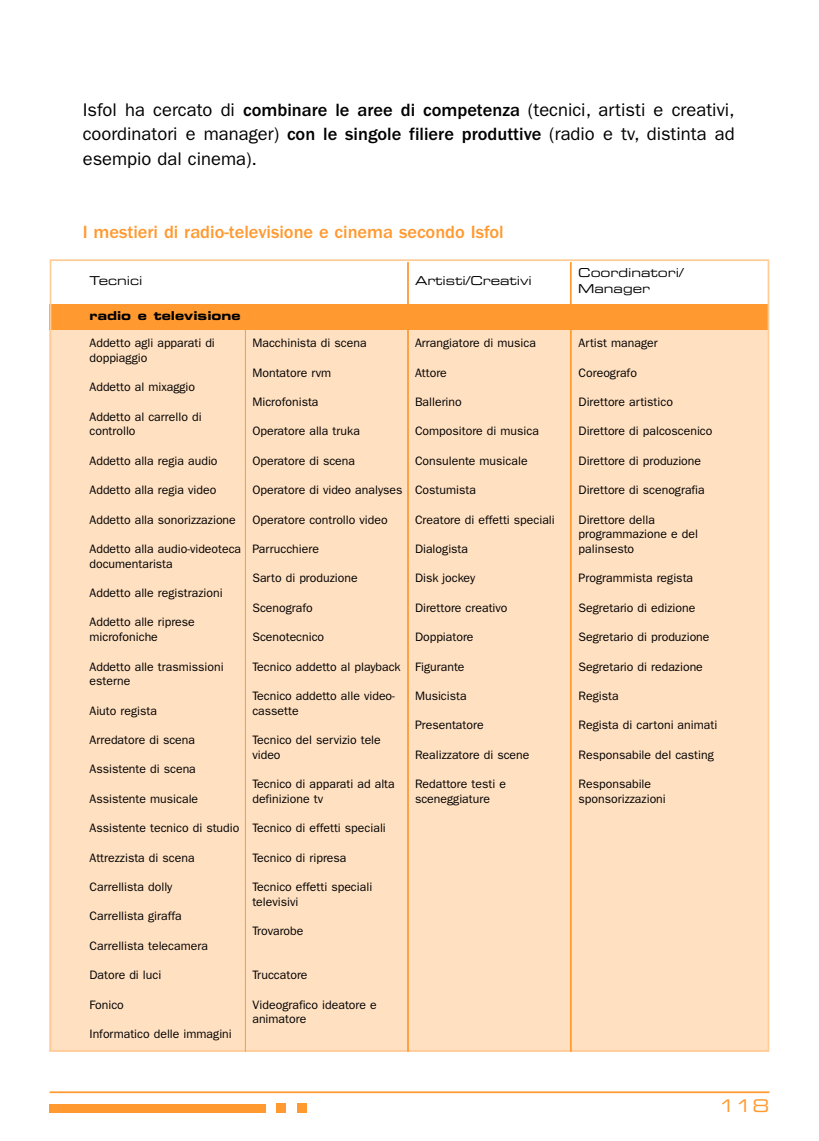
<style>
.page{position:relative;width:819px;height:1141px;background:#fff}
.page>*{position:absolute;margin:0;border:0;box-sizing:border-box;transform-origin:0 0}
.t1{font:18.38px/24.5px "ITC Franklin Gothic Std";color:#000;text-align:justify}
.t2{font:500 18.38px "ITC Franklin Gothic Std";color:#ff9930}
.t3{font:17.5px "Eurostile LT Std Ex 2";color:#ff9930}
.t4{font:12.25px/14.7px "ITC Franklin Gothic Std";color:#000}
.t5{font:12.25px/15.8px "Eurostile LT Std Ex 2";color:#000}
.t6{font:12.25px "Eurostile LT Std Bold Ex 2";color:#000}
.s1{font-weight:500}
</style>
<div class="page">
<hr style="left:50px;top:1091px;width:719px;height:2px;background:#ff9930">
<div style="left:50px;top:1104px;width:216px;height:8px;background:#ff9930"></div>
<div style="left:276px;top:1103px;width:10px;height:10px;background:#ff9930"></div>
<div style="left:297px;top:1103px;width:10px;height:10px;background:#ff9930"></div>
<div style="left:50px;top:304px;width:719px;height:748px;background:#ffe0c1"></div>
<div style="left:50px;top:304px;width:719px;height:25px;background:#ff9930"></div>
<hr style="left:407px;top:262px;width:2px;height:790px;background:#ff9930">
<hr style="left:245px;top:323px;width:1px;height:729px;background:#ff9930">
<hr style="left:570px;top:262px;width:1px;height:790px;background:#ff9930">
<h1 class="t1" style="left:83px;top:99px;width:653px">Isfol ha cercato di <span class="s1">combinare le aree di competenza</span> (tecnici, artisti e creativi, coordinatori e manager) <span class="s1">con le singole filiere produttive</span> (radio e tv, distinta ad esempio dal cinema).</h1>
<h1 class="t2" style="left:83px;top:226px;width:422px">I mestieri di radio-televisione e cinema secondo Isfol</h1>
<p class="t5" style="left:89px;top:274px;width:55px">Tecnici</p>
<p class="t5" style="left:415px;top:274px;width:118px">Artisti/Creativi</p>
<p class="t5" style="left:578px;top:266px;width:107px">Coordinatori/<br>Manager</p>
<p class="t6" style="left:89px;top:311px;width:153px">radio e televisione</p>
<p class="t4" style="left:89px;top:337px;width:127px">Addetto agli apparati di doppiaggio</p>
<p class="t4" style="left:89px;top:381px;width:107px">Addetto al mixaggio</p>
<p class="t4" style="left:89px;top:410px;width:114px">Addetto al carrello di controllo</p>
<p class="t4" style="left:89px;top:454px;width:130px">Addetto alla regia audio</p>
<p class="t4" style="left:89px;top:484px;width:128px">Addetto alla regia video</p>
<p class="t4" style="left:89px;top:513px;width:148px">Addetto alla sonorizzazione</p>
<p class="t4" style="left:89px;top:542px;width:153px">Addetto alla audio-videoteca documentarista</p>
<p class="t4" style="left:89px;top:586px;width:135px">Addetto alle registrazioni</p>
<p class="t4" style="left:89px;top:616px;width:107px">Addetto alle riprese microfoniche</p>
<p class="t4" style="left:89px;top:660px;width:136px">Addetto alle trasmissioni esterne</p>
<p class="t4" style="left:89px;top:704px;width:69px">Aiuto regista</p>
<p class="t4" style="left:89px;top:733px;width:107px">Arredatore di scena</p>
<p class="t4" style="left:89px;top:763px;width:108px">Assistente di scena</p>
<p class="t4" style="left:89px;top:792px;width:110px">Assistente musicale</p>
<p class="t4" style="left:89px;top:822px;width:151px">Assistente tecnico di studio</p>
<p class="t4" style="left:89px;top:851px;width:107px">Attrezzista di scena</p>
<p class="t4" style="left:89px;top:880px;width:84px">Carrellista dolly</p>
<p class="t4" style="left:89px;top:910px;width:94px">Carrellista giraffa</p>
<p class="t4" style="left:89px;top:939px;width:120px">Carrellista telecamera</p>
<p class="t4" style="left:89px;top:969px;width:73px">Datore di luci</p>
<p class="t4" style="left:89px;top:998px;width:36px">Fonico</p>
<p class="t4" style="left:89px;top:1027px;width:144px">Informatico delle immagini</p>
<p class="t4" style="left:252px;top:337px;width:116px">Macchinista di scena</p>
<p class="t4" style="left:252px;top:366px;width:80px">Montatore rvm</p>
<p class="t4" style="left:252px;top:395px;width:68px">Microfonista</p>
<p class="t4" style="left:252px;top:425px;width:109px">Operatore alla truka</p>
<p class="t4" style="left:252px;top:454px;width:104px">Operatore di scena</p>
<p class="t4" style="left:252px;top:484px;width:152px">Operatore di video analyses</p>
<p class="t4" style="left:252px;top:513px;width:137px">Operatore controllo video</p>
<p class="t4" style="left:252px;top:542px;width:68px">Parrucchiere</p>
<p class="t4" style="left:252px;top:572px;width:107px">Sarto di produzione</p>
<p class="t4" style="left:252px;top:601px;width:62px">Scenografo</p>
<p class="t4" style="left:252px;top:631px;width:73px">Scenotecnico</p>
<p class="t4" style="left:252px;top:660px;width:150px">Tecnico addetto al playback</p>
<p class="t4" style="left:252px;top:689px;width:144px">Tecnico addetto alle video&shy;cassette</p>
<p class="t4" style="left:252px;top:733px;width:130px">Tecnico del servizio tele video</p>
<p class="t4" style="left:252px;top:778px;width:144px">Tecnico di apparati ad alta definizione tv</p>
<p class="t4" style="left:252px;top:822px;width:135px">Tecnico di effetti speciali</p>
<p class="t4" style="left:252px;top:851px;width:96px">Tecnico di ripresa</p>
<p class="t4" style="left:252px;top:880px;width:121px">Tecnico effetti speciali televisivi</p>
<p class="t4" style="left:252px;top:925px;width:53px">Trovarobe</p>
<p class="t4" style="left:252px;top:969px;width:57px">Truccatore</p>
<p class="t4" style="left:252px;top:998px;width:126px">Videografico ideatore e animatore</p>
<p class="t4" style="left:415px;top:337px;width:122px">Arrangiatore di musica</p>
<p class="t4" style="left:415px;top:366px;width:33px">Attore</p>
<p class="t4" style="left:415px;top:395px;width:48px">Ballerino</p>
<p class="t4" style="left:415px;top:425px;width:125px">Compositore di musica</p>
<p class="t4" style="left:415px;top:454px;width:114px">Consulente musicale</p>
<p class="t4" style="left:415px;top:484px;width:63px">Costumista</p>
<p class="t4" style="left:415px;top:513px;width:141px">Creatore di effetti speciali</p>
<p class="t4" style="left:415px;top:542px;width:55px">Dialogista</p>
<p class="t4" style="left:415px;top:572px;width:62px">Disk jockey</p>
<p class="t4" style="left:415px;top:601px;width:94px">Direttore creativo</p>
<p class="t4" style="left:415px;top:631px;width:60px">Doppiatore</p>
<p class="t4" style="left:415px;top:660px;width:51px">Figurante</p>
<p class="t4" style="left:415px;top:689px;width:53px">Musicista</p>
<p class="t4" style="left:415px;top:719px;width:70px">Presentatore</p>
<p class="t4" style="left:415px;top:748px;width:116px">Realizzatore di scene</p>
<p class="t4" style="left:415px;top:778px;width:92px">Redattore testi e sceneggiature</p>
<p class="t4" style="left:578px;top:337px;width:81px">Artist manager</p>
<p class="t4" style="left:578px;top:366px;width:60px">Coreografo</p>
<p class="t4" style="left:578px;top:395px;width:96px">Direttore artistico</p>
<p class="t4" style="left:578px;top:425px;width:135px">Direttore di palcoscenico</p>
<p class="t4" style="left:578px;top:454px;width:124px">Direttore di produzione</p>
<p class="t4" style="left:578px;top:484px;width:128px">Direttore di scenografia</p>
<p class="t4" style="left:578px;top:513px;width:121px">Direttore della programmazione e del palinsesto</p>
<p class="t4" style="left:578px;top:572px;width:116px">Programmista regista</p>
<p class="t4" style="left:578px;top:601px;width:118px">Segretario di edizione</p>
<p class="t4" style="left:578px;top:631px;width:132px">Segretario di produzione</p>
<p class="t4" style="left:578px;top:660px;width:126px">Segretario di redazione</p>
<p class="t4" style="left:578px;top:689px;width:42px">Regista</p>
<p class="t4" style="left:578px;top:719px;width:140px">Regista di cartoni animati</p>
<p class="t4" style="left:578px;top:748px;width:137px">Responsabile del casting</p>
<p class="t4" style="left:578px;top:778px;width:89px">Responsabile sponsorizzazioni</p>
<h2 class="t3" style="left:718px;top:1100px;width:52px">118</h2>
</div>
